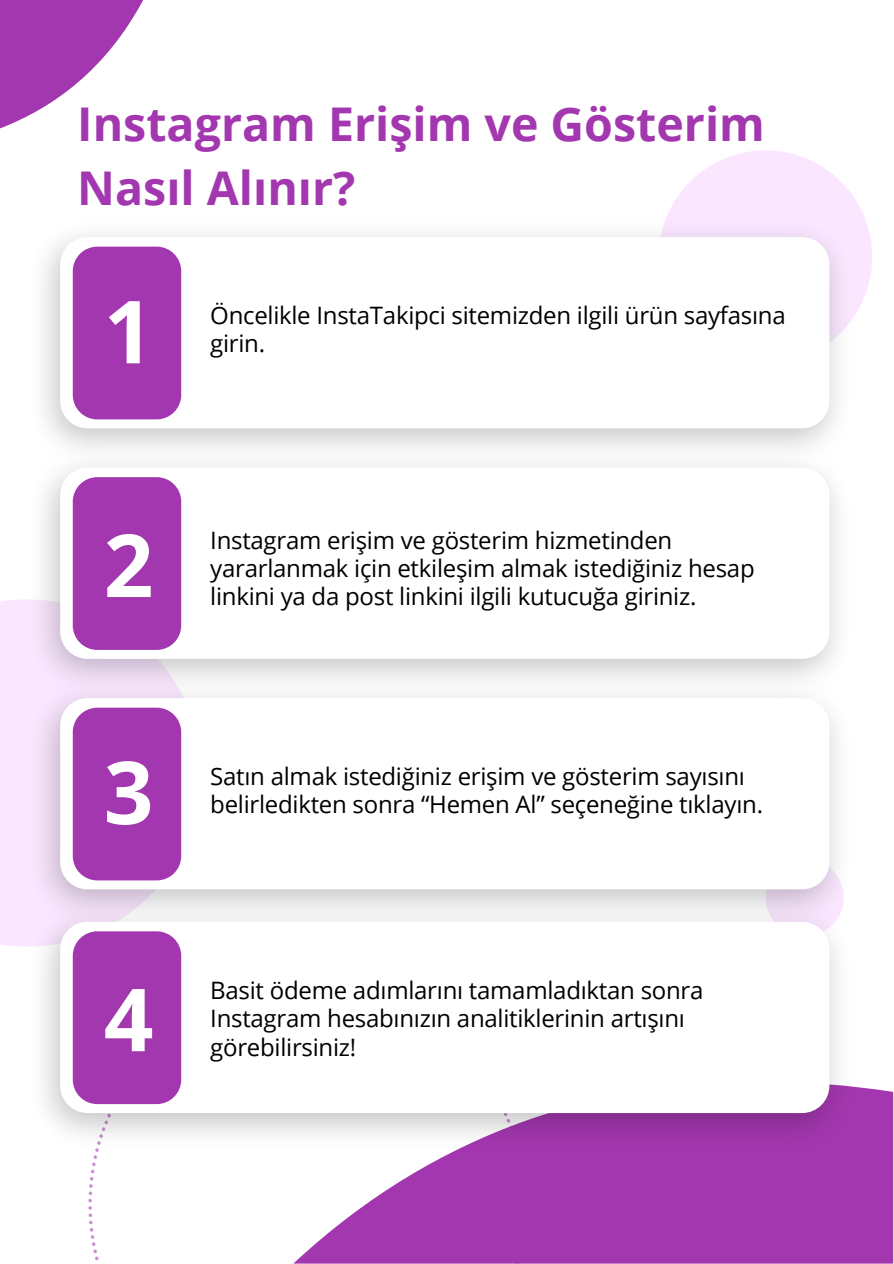
<style>
.page{position:relative;width:894px;height:1264px;background:#fff}
.page>*{position:absolute;margin:0;border:0;box-sizing:border-box;transform-origin:0 0}
.t1{font:700 87px "Open Sans";color:#fff}
.t2{font:700 46.5px/64.2px "Open Sans";color:#a337af}
.t3{font:24px/28.2px "Open Sans";letter-spacing:-.01em;color:#000}
</style>
<div class="page">
<svg style="left:667px;top:150px;width:205px;height:165px;fill:#fae7ff"></svg>
<div style="left:0;top:599px;width:201px;height:347px;background:#fae7ff"></div>
<svg style="left:294px;top:1087px;width:599px;height:176px;background:#ad4db8"></svg>
<svg style="left:0;top:0;width:143px;height:128px"></svg>
<img style="left:25px;top:216px;width:830px;height:937px">
<div style="left:60px;top:237px;width:769px;height:191px;background:#fff;border-radius:27px"></div>
<div style="left:73px;top:247px;width:108px;height:172px;background:#a337af;border-radius:24px"></div>
<div style="left:60px;top:467px;width:769px;height:192px;background:#fff;border-radius:27px"></div>
<div style="left:73px;top:477px;width:108px;height:173px;background:#a337af;border-radius:24px"></div>
<div style="left:60px;top:698px;width:769px;height:191px;background:#fff;border-radius:27px"></div>
<div style="left:73px;top:707px;width:108px;height:173px;background:#a337af;border-radius:24px"></div>
<div style="left:60px;top:921px;width:769px;height:192px;background:#fff;border-radius:27px"></div>
<div style="left:73px;top:931px;width:108px;height:173px;background:#a337af;border-radius:24px"></div>
<h2 class="t2" style="left:77px;top:90px;width:689px">Instagram Erişim ve Gösterim<br>Nasıl Alınır?</h2>
<h1 class="t1" style="left:104px;top:270px;width:51px">1</h1>
<p class="t3" style="left:210px;top:300px;width:576px">Öncelikle InstaTakipci sitemizden ilgili ürün sayfasına girin.</p>
<h1 class="t1" style="left:104px;top:504px;width:51px">2</h1>
<p class="t3" style="left:210px;top:525px;width:546px">Instagram erişim ve gösterim hizmetinden yararlanmak için etkileşim almak istediğiniz hesap linkini ya da post linkini ilgili kutucuğa giriniz.</p>
<h1 class="t1" style="left:104px;top:731px;width:51px">3</h1>
<p class="t3" style="left:210px;top:761px;width:554px">Satın almak istediğiniz erişim ve gösterim sayısını belirledikten sonra “Hemen Al” seçeneğine tıklayın.</p>
<h1 class="t1" style="left:104px;top:958px;width:51px">4</h1>
<p class="t3" style="left:210px;top:975px;width:494px">Basit ödeme adımlarını tamamladıktan sonra<br>Instagram hesabınızın analitiklerinin artışını görebilirsiniz!</p>
</div>
